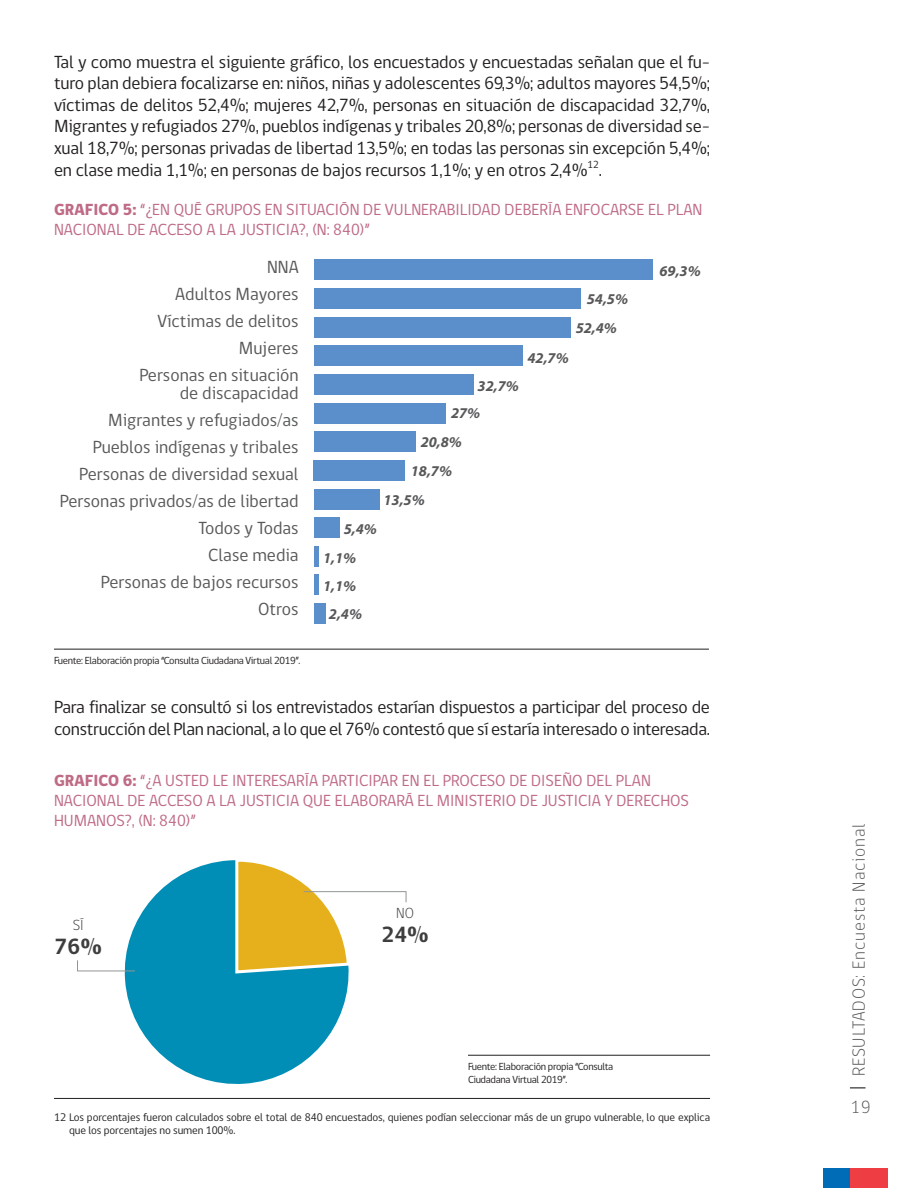
<style>
.page{position:relative;width:918px;height:1188px;background:#fff}
.page>*{position:absolute;margin:0;border:0;box-sizing:border-box;transform-origin:0 0}
.t1{font:700 22.5px "gob CL";color:#3e3e3f}
.t2{font:18px/21.6px "gob CL";letter-spacing:-.02em;color:#231f20;text-align:justify}
.t3{font:18px "gob CL";color:#57585a}
.t4{font:300 18px "gob CL";letter-spacing:.05em;color:#57585a}
.t5{font:16.5px/19.8px "gob CL";color:#bf6b85}
.t6{font:italic 700 15px "Myriad Pro";color:#57585a}
.t7{font:300 15px "gob CL";color:#3e3e3f}
.t8{font:11.25px/13.5px "gob CL";letter-spacing:-.01em;color:#231f20}
.t9{font:10.5px/12.6px "gob CL";letter-spacing:-.03em;color:#231f20}
.s1{font-weight:800}
</style>
<div class="page">
<svg style="left:851px;top:1087px;width:14px;height:2px"></svg>
<div style="left:824px;top:1168px;width:26px;height:20px;background:#006cb7"></div>
<div style="left:850px;top:1168px;width:38px;height:20px;background:#ee3d43"></div>
<svg style="left:124px;top:860px;width:225px;height:224px;fill:#008eb6"></svg>
<svg style="left:77px;top:960px;width:59px;height:12px"></svg>
<svg style="left:234px;top:860px;width:173px;height:115px"></svg>
<hr style="left:54px;top:1098px;width:656px;height:1px;background:#231f20">
<hr style="left:54px;top:649px;width:655px;height:1px;background:#231f20">
<hr style="left:468px;top:1055px;width:242px;height:1px;background:#231f20">
<div style="left:314px;top:260px;width:339px;height:20px;background:#5a8fcb"></div>
<div style="left:314px;top:289px;width:266px;height:20px;background:#5a8fcb"></div>
<div style="left:314px;top:317px;width:256px;height:20px;background:#5a8fcb"></div>
<div style="left:314px;top:346px;width:209px;height:20px;background:#5a8fcb"></div>
<div style="left:314px;top:374px;width:160px;height:21px;background:#5a8fcb"></div>
<div style="left:314px;top:403px;width:132px;height:20px;background:#5a8fcb"></div>
<div style="left:314px;top:432px;width:101px;height:20px;background:#5a8fcb"></div>
<div style="left:314px;top:460px;width:91px;height:21px;background:#5a8fcb"></div>
<div style="left:314px;top:489px;width:65px;height:20px;background:#5a8fcb"></div>
<div style="left:314px;top:518px;width:26px;height:20px;background:#5a8fcb"></div>
<div style="left:314px;top:546px;width:5px;height:20px;background:#5a8fcb"></div>
<div style="left:314px;top:575px;width:5px;height:20px;background:#5a8fcb"></div>
<div style="left:314px;top:603px;width:11px;height:21px;background:#5a8fcb"></div>
<p class="t2" style="left:54px;top:51px;width:658px">Tal y como muestra el siguiente gráfico, los encuestados y encuestadas señalan que el fu&shy;turo plan debiera focalizarse en: niños, niñas y adolescentes 69,3%; adultos mayores 54,5%; víctimas de delitos 52,4%; mujeres 42,7%, personas en situación de discapacidad 32,7%, Migrantes y refugiados 27%, pueblos indígenas y tribales 20,8%; personas de diversidad se&shy;xual 18,7%; personas privadas de libertad 13,5%; en todas las personas sin excepción 5,4%; en clase media 1,1%; en personas de bajos recursos 1,1%; y en otros 2,4%<sup>12</sup>.</p>
<p class="t5" style="left:54px;top:200px;width:650px"><span class="s1">GRAFICO 5:</span> “¿EN QUÉ GRUPOS EN SITUACIÓN DE VULNERABILIDAD DEBERÍA ENFOCARSE EL PLAN<br>NACIONAL DE ACCESO A LA JUSTICIA?, (N: 840)”</p>
<p class="t3" style="left:267px;top:255px;width:33px">NNA</p>
<p class="t3" style="left:175px;top:282px;width:125px">Adultos Mayores</p>
<p class="t3" style="left:157px;top:309px;width:143px">Víctimas de delitos</p>
<p class="t3" style="left:239px;top:336px;width:61px">Mujeres</p>
<p class="t3" style="left:139px;top:363px;width:161px">Personas en situación</p>
<p class="t3" style="left:180px;top:381px;width:120px">de discapacidad</p>
<p class="t3" style="left:108px;top:408px;width:192px">Migrantes y refugiados/as</p>
<p class="t3" style="left:93px;top:435px;width:208px">Pueblos indígenas y tribales</p>
<p class="t3" style="left:79px;top:462px;width:221px">Personas de diversidad sexual</p>
<p class="t3" style="left:60px;top:489px;width:240px">Personas privados/as de libertad</p>
<p class="t3" style="left:198px;top:516px;width:102px">Todos y Todas</p>
<p class="t3" style="left:208px;top:543px;width:92px">Clase media</p>
<p class="t3" style="left:101px;top:570px;width:199px">Personas de bajos recursos</p>
<p class="t3" style="left:258px;top:597px;width:42px">Otros</p>
<p class="t9" style="left:54px;top:655px;width:248px">Fuente: Elaboración propia “Consulta Ciudadana Virtual 2019”.</p>
<p class="t6" style="left:344px;top:519px;width:35px">5,4%</p>
<p class="t6" style="left:323px;top:548px;width:35px">1,1%</p>
<p class="t6" style="left:323px;top:576px;width:35px">1,1%</p>
<p class="t6" style="left:329px;top:604px;width:35px">2,4%</p>
<p class="t6" style="left:478px;top:376px;width:43px">32,7%</p>
<p class="t6" style="left:451px;top:404px;width:31px">27%</p>
<p class="t6" style="left:421px;top:432px;width:43px">20,8%</p>
<p class="t6" style="left:411px;top:461px;width:43px">18,7%</p>
<p class="t6" style="left:384px;top:490px;width:43px">13,5%</p>
<p class="t6" style="left:587px;top:289px;width:43px">54,5%</p>
<p class="t6" style="left:576px;top:319px;width:43px">52,4%</p>
<p class="t6" style="left:527px;top:348px;width:43px">42,7%</p>
<p class="t6" style="left:659px;top:261px;width:43px">69,3%</p>
<p class="t2" style="left:54px;top:697px;width:658px">Para finalizar se consultó si los entrevistados estarían dispuestos a participar del proceso de construcción del Plan nacional, a lo que el 76% contestó que sí estaría interesado o interesada.</p>
<p class="t5" style="left:54px;top:771px;width:636px"><span class="s1">GRAFICO 6:</span> “¿A USTED LE INTERESARÍA PARTICIPAR EN EL PROCESO DE DISEÑO DEL PLAN<br>NACIONAL DE ACCESO A LA JUSTICIA QUE ELABORARÁ EL MINISTERIO DE JUSTICIA Y DERECHOS<br>HUMANOS?, (N: 840)”</p>
<p class="t7" style="left:73px;top:915px;width:12px">SÍ</p>
<p class="t1" style="left:55px;top:931px;width:49px">76%</p>
<p class="t7" style="left:396px;top:903px;width:19px">NO</p>
<p class="t1" style="left:382px;top:919px;width:49px">24%</p>
<p class="t9" style="left:468px;top:1061px;width:147px">Fuente: Elaboración propia “Consulta<br>Ciudadana Virtual 2019”.</p>
<p class="t8" style="left:69px;top:1111px;width:643px;text-indent:-15px">12 Los porcentajes fueron calculados sobre el total de 840 encuestados, quienes podían seleccionar más de un grupo vulnerable, lo que explica que los porcentajes no sumen 100%.</p>
<p class="t4" style="left:846px;top:1076px;width:255px;rotate:-90deg">RESULTADOS: Encuesta Nacional</p>
<p class="t4" style="left:851px;top:1095px;width:21px">19</p>
</div>
